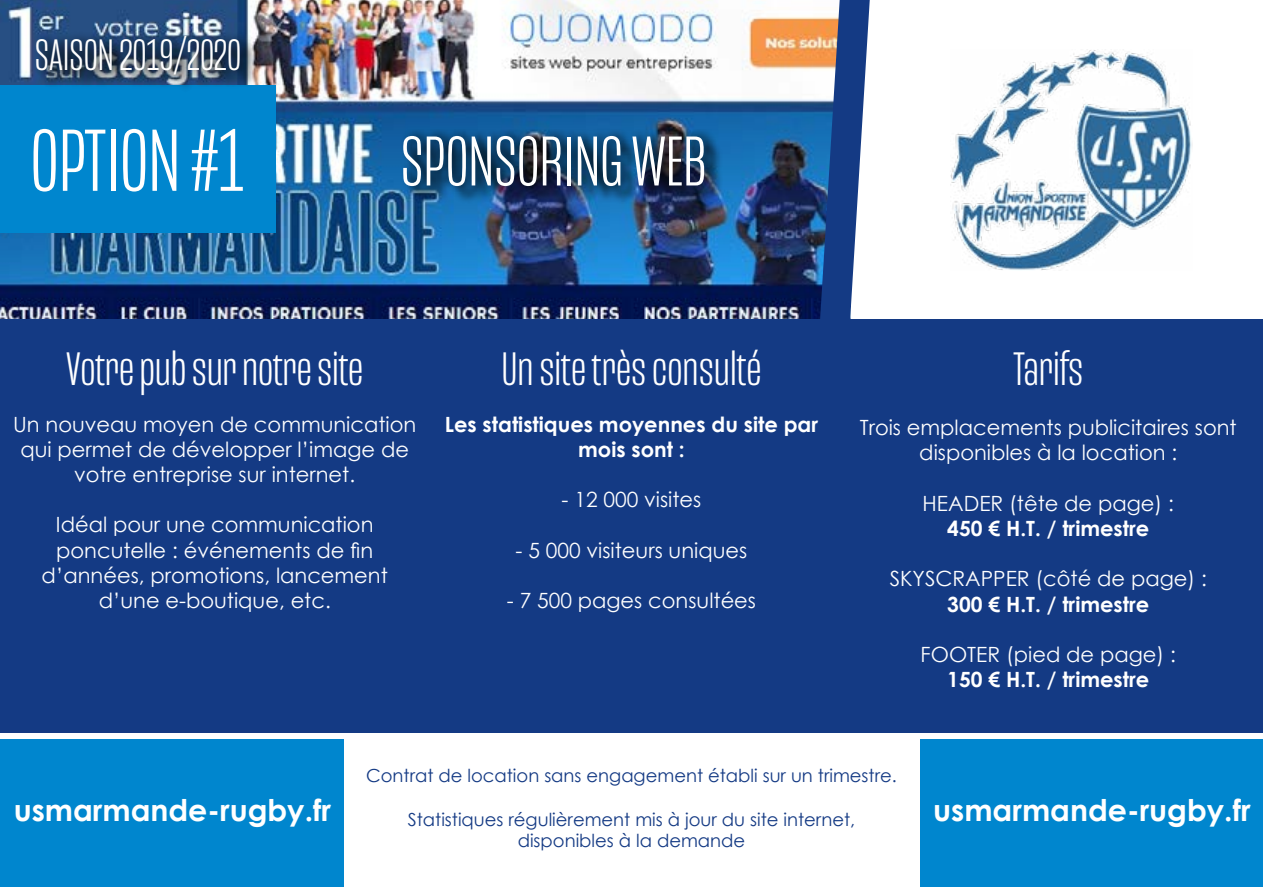
<style>
.page{position:relative;width:1263px;height:893px;background:#143a84}
.page>*{position:absolute;margin:0;border:0;box-sizing:border-box;transform-origin:0 0}
.t1{font:300 90px "Mongoose";color:#fff}
.t2{font:300 72px "Mongoose";color:#fff}
.t3{font:300 48px "Mongoose";letter-spacing:-.005em;color:#fff}
.t4{font:300 45px "Mongoose";color:#fff}
.t5{font:700 30px "Century Gothic";color:#fff}
.t6{font:21px/25.2px "Century Gothic";color:#fff;text-align:center}
.t7{font:700 21px/25.2px "Century Gothic";color:#fff;text-align:center}
.t8{font:18px/21.6px "Century Gothic";color:#143a84;text-align:center}
</style>
<div class="page">
<div style="left:0;top:0;width:1263px;height:319px;background:#fff"></div>
<img style="left:0;top:0;width:803px;height:319px">
<svg style="left:803px;top:0;width:67px;height:319px"></svg>
<div style="left:0;top:86px;width:276px;height:147px;background:#0086ce"></div>
<div style="left:0;top:733px;width:1263px;height:160px;background:#fff"></div>
<img style="left:950px;top:49px;width:242px;height:221px">
<div style="left:0;top:740px;width:343px;height:147px;background:#0086ce"></div>
<div style="left:921px;top:740px;width:342px;height:147px;background:#0086ce"></div>
<div style="left:39px;top:39px;width:219px;height:54px;background:#000;opacity:.75"></div>
<div style="left:33px;top:29px;width:219px;height:54px;background:#000;opacity:.75"></div>
<div style="left:406px;top:139px;width:316px;height:64px;background:#000;opacity:.75"></div>
<div style="left:401px;top:129px;width:316px;height:64px;background:#000;opacity:.75"></div>
<h3 class="t4" style="left:35px;top:29px;width:208px">SAISON 2019/2020</h3>
<h1 class="t1" style="left:30px;top:109px;width:216px">OPTION #1</h1>
<h2 class="t2" style="left:401px;top:120px;width:307px">SPONSORING WEB</h2>
<h3 class="t3" style="left:66px;top:341px;width:299px">Votre pub sur notre site</h3>
<p class="t6" style="left:13px;top:411px;width:405px">Un nouveau moyen de communication qui permet de développer l’image de votre entreprise sur internet.</p>
<p class="t6" style="left:42px;top:512px;width:348px">Idéal pour une communication poncutelle : événements de fin d’années, promotions, lancement d’une e-boutique, etc.</p>
<h3 class="t3" style="left:501px;top:341px;width:262px">Un site très consulté</h3>
<p class="t7" style="left:445px;top:410px;width:375px">Les statistiques moyennes du site par mois sont :</p>
<p class="t6" style="left:562px;top:487px;width:141px">- 12 000 visites</p>
<p class="t6" style="left:516px;top:537px;width:233px">- 5 000 visiteurs uniques</p>
<p class="t6" style="left:507px;top:587px;width:251px">- 7 500 pages consultées</p>
<h3 class="t3" style="left:1013px;top:341px;width:71px">Tarifs</h3>
<p class="t6" style="left:860px;top:415px;width:378px">Trois emplacements publicitaires sont disponibles à la location :</p>
<p class="t6" style="left:922px;top:490px;width:253px">HEADER (tête de page) :</p>
<p class="t7" style="left:947px;top:515px;width:204px">450 € H.T. / trimestre</p>
<p class="t6" style="left:890px;top:566px;width:319px">SKYSCRAPPER (côté de page) :</p>
<p class="t7" style="left:947px;top:590px;width:204px">300 € H.T. / trimestre</p>
<p class="t6" style="left:921px;top:641px;width:257px">FOOTER (pied de page) :</p>
<p class="t7" style="left:947px;top:666px;width:204px">150 € H.T. / trimestre</p>
<h3 class="t5" style="left:14px;top:787px;width:319px">usmarmande-rugby.fr</h3>
<p class="t8" style="left:366px;top:765px;width:532px">Contrat de location sans engagement établi sur un trimestre.</p>
<p class="t8" style="left:408px;top:808px;width:449px">Statistiques régulièrement mis à jour du site internet, disponibles à la demande</p>
<h3 class="t5" style="left:933px;top:787px;width:319px">usmarmande-rugby.fr</h3>
</div>
